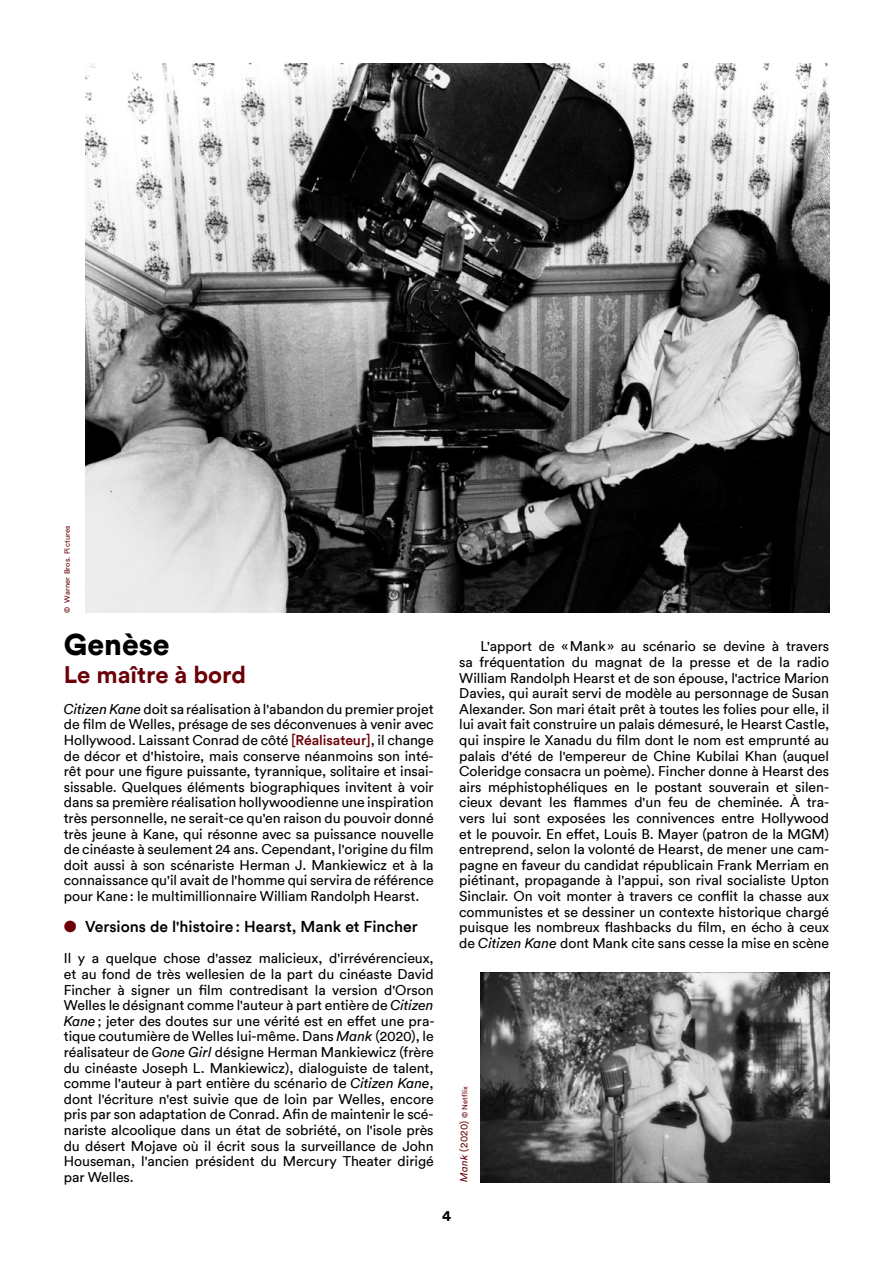
<style>
.page{position:relative;width:893px;height:1263px;background:#fff}
.page>*{position:absolute;margin:0;border:0;box-sizing:border-box;transform-origin:0 0}
.Titre_1{font:900 30px "Circular";color:#000}
.Titre_2{font:700 24px "Circular";color:#6b0008}
.Titre_3{font:500 15.75px "Circular";color:#000}
.t1{font:700 15px "Circular";color:#000}
.Texte_sans{font:14.1px/15.6px "Circular";letter-spacing:-.005em;color:#000;text-align:justify}
.Texte_retrait{font:14.1px/15.6px "Circular";letter-spacing:-.005em;color:#000;text-align:justify}
.t2{font:7.5px "Circular";letter-spacing:.03em;color:#6b0008}
.s1{font-style:italic}
.s2{font-weight:500;color:#6b0008}
.s3{color:#6b0008}
.s4{font-style:italic;font-size:10.2px}
.s5{font-size:10.2px}
</style>
<div class="page">
<img style="left:85px;top:64px;width:744px;height:548px">
<img style="left:480px;top:973px;width:349px;height:209px">
<p class="t2" style="left:62px;top:613px;width:89px;rotate:-90deg">© Warner Bros. Pictures</p>
<p class="Titre_1" style="left:64px;top:624px;width:107px">Genèse</p>
<p class="Titre_2" style="left:64px;top:658px;width:184px">Le maître à bord</p>
<p class="Texte_sans" style="left:64px;top:700px;width:371px"><span class="s1">Citizen Kane</span> doit sa réalisation à l'abandon du premier projet de film de Welles, présage de ses déconvenues à venir avec Hollywood. Laissant Conrad de côté <span class="s2">[Réalisateur]</span>, il change de décor et d'histoire, mais conserve néanmoins son inté&shy;rêt pour une figure puissante, tyrannique, solitaire et insai&shy;sissable. Quelques éléments biographiques invitent à voir dans sa première réalisation hollywoodienne une inspiration très personnelle, ne serait-ce qu'en raison du pouvoir donné très jeune à Kane, qui résonne avec sa puissance nouvelle de cinéaste à seulement 24 ans. Cependant, l'origine du film doit aussi à son scénariste Herman J. Mankiewicz et à la connaissance qu'il avait de l'homme qui servira de référence pour Kane: le multimillionnaire William Randolph Hearst.</p>
<p class="Titre_3" style="left:64px;top:916px;width:355px"><span class="s3">●</span> Versions de l'histoire: Hearst, Mank et Fincher</p>
<p class="Texte_sans" style="left:64px;top:950px;width:372px">Il y a quelque chose d'assez malicieux, d'irrévérencieux, et au fond de très wellesien de la part du cinéaste David Fincher à signer un film contredisant la version d'Orson Welles le désignant comme l'auteur à part entière de <span class="s1">Citizen Kane</span>; jeter des doutes sur une vérité est en effet une pra&shy;tique coutumière de Welles lui-même. Dans <span class="s1">Mank</span> (2020), le réalisateur de <span class="s1">Gone Girl</span> désigne Herman Mankiewicz (frère du cinéaste Joseph L. Mankiewicz), dialoguiste de talent, comme l'auteur à part entière du scénario de <span class="s1">Citizen Kane</span>, dont l'écriture n'est suivie que de loin par Welles, encore pris par son adaptation de Conrad. Afin de maintenir le scé&shy;nariste alcoolique dans un état de sobriété, on l'isole près du désert Mojave où il écrit sous la surveillance de John Houseman, l'ancien président du Mercury Theater dirigé par Welles.</p>
<p class="Texte_retrait" style="left:459px;top:638px;width:371px;text-indent:21px">L'apport de «Mank» au scénario se devine à travers sa fréquentation du magnat de la presse et de la radio William Randolph Hearst et de son épouse, l'actrice Marion Davies, qui aurait servi de modèle au personnage de Susan Alexander. Son mari était prêt à toutes les folies pour elle, il lui avait fait construire un palais démesuré, le Hearst Castle, qui inspire le Xanadu du film dont le nom est emprunté au palais d'été de l'empereur de Chine Kubilai Khan (auquel Coleridge consacra un poème). Fincher donne à Hearst des airs méphistophéliques en le postant souverain et silen&shy;cieux devant les flammes d'un feu de cheminée. À tra&shy;vers lui sont exposées les connivences entre Hollywood et le pouvoir. En effet, Louis B. Mayer (patron de la MGM) entreprend, selon la volonté de Hearst, de mener une cam&shy;pagne en faveur du candidat républicain Frank Merriam en piétinant, propagande à l'appui, son rival socialiste Upton Sinclair. On voit monter à travers ce conflit la chasse aux communistes et se dessiner un contexte historique chargé puisque les nombreux flashbacks du film, en écho à ceux de <span class="s1">Citizen Kane</span> dont Mank cite sans cesse la mise en scène</p>
<p class="t2" style="left:460px;top:1182px;width:97px;rotate:-90deg"><span class="s4">Mank</span> <span class="s5">(2020)</span> © Netflix</p>
<p class="t1" style="left:442px;top:1205px;width:10px">4</p>
</div>
